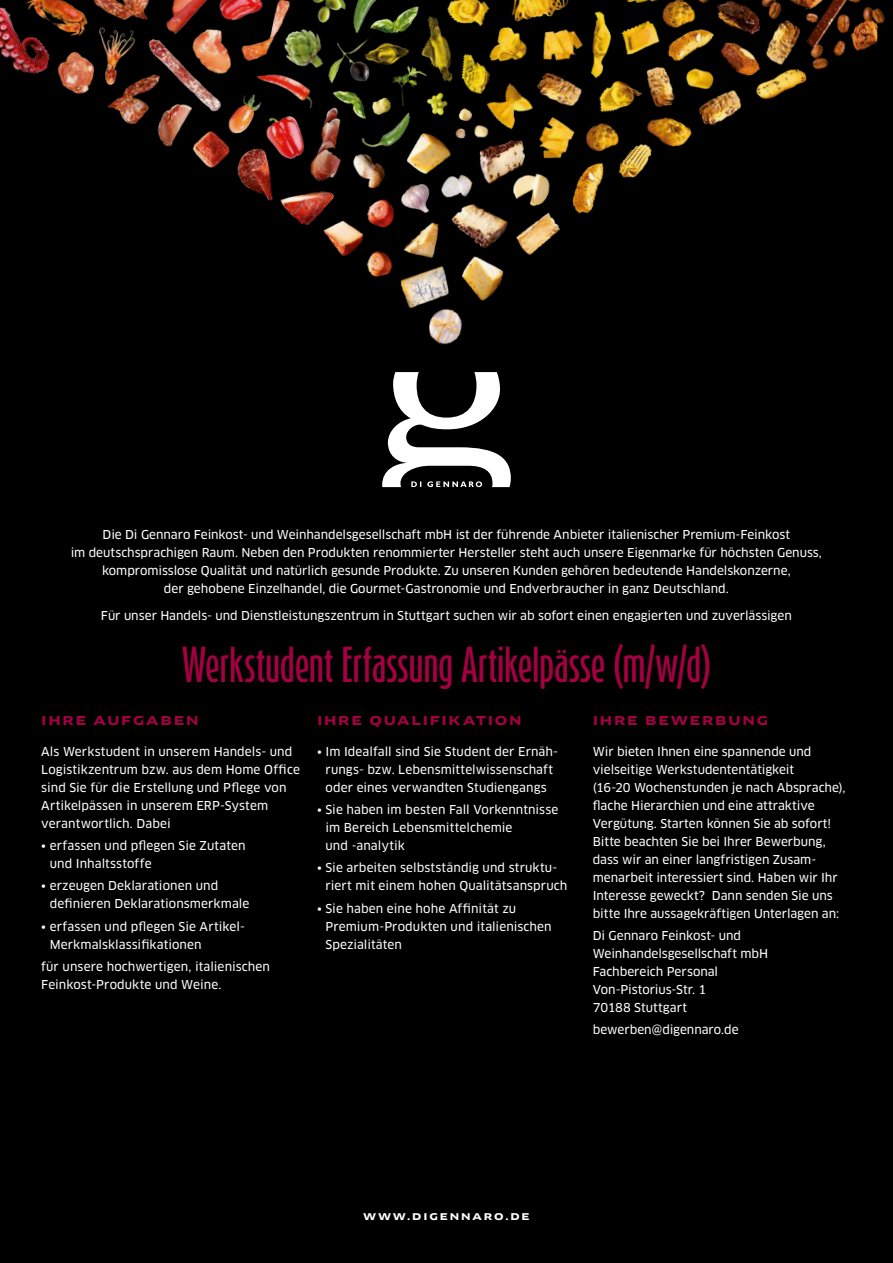
<style>
.page{position:relative;width:893px;height:1263px;background:#000}
.page>*{position:absolute;margin:0;border:0;box-sizing:border-box;transform-origin:0 0}
.Headline{font:500 42px "Schmalhans Pro";letter-spacing:-.025em;color:#a40042}
.Text{font:12px/18px "Clan Pro News";color:#fff}
.Text_Aufzählung{font:12px/18px "Clan Pro News";letter-spacing:.01em;color:#fff}
.ZÜ{font:700 12px "Clan Pro Extd";letter-spacing:.145em;color:#a40042}
.t1{font:700 9.15px "Clan Pro Extd";letter-spacing:.21em;color:#fff}
</style>
<div class="page">
<svg style="left:382px;top:378px;width:129px;height:109px"></svg>
<img style="left:0;top:0;width:885px;height:378px">
<p class="Text" style="left:71px;top:526px;width:753px;text-align:center">Die Di Gennaro Feinkost- und Weinhandelsgesellschaft mbH ist der führende Anbieter italienischer Premium-Feinkost<br>im deutschsprachigen Raum. Neben den Produkten renommierter Hersteller steht auch unsere Eigenmarke für höchsten Genuss, kompromisslose Qualität und natürlich gesunde Produkte. Zu unseren Kunden gehören bedeutende Handelskonzerne,<br>der gehobene Einzelhandel, die Gourmet-Gastronomie und Endverbraucher in ganz Deutschland.</p>
<p class="Text" style="left:101px;top:606px;width:692px">Für unser Handels- und Dienstleistungszentrum in Stuttgart suchen wir ab sofort einen engagierten und zuverlässigen</p>
<p class="Headline" style="left:181px;top:636px;width:531px">Werkstudent Erfassung Artikelpässe (m/w/d)</p>
<p class="ZÜ" style="left:41px;top:713px;width:159px">IHRE AUFGABEN</p>
<p class="Text_Aufzählung" style="left:41px;top:742px;width:260px">Als Werkstudent in unserem Handels- und Logistikzentrum bzw. aus dem Home Office sind Sie für die Erstellung und Pflege von Artikelpässen in unserem ERP-System verantwortlich. Dabei</p>
<p class="Text" style="left:50px;top:837px;width:197px;text-indent:-9px">• erfassen und pflegen Sie Zutaten und Inhaltsstoffe</p>
<p class="Text" style="left:50px;top:877px;width:201px;text-indent:-9px">• erzeugen Deklarationen und definieren Deklarationsmerkmale</p>
<p class="Text" style="left:50px;top:917px;width:197px;text-indent:-9px">• erfassen und pflegen Sie Artikel-<br>Merkmalsklassifikationen</p>
<p class="Text_Aufzählung" style="left:41px;top:957px;width:230px">für unsere hochwertigen, italienischen<br>Feinkost-Produkte und Weine.</p>
<p class="ZÜ" style="left:593px;top:713px;width:177px">IHRE BEWERBUNG</p>
<p class="Text" style="left:593px;top:742px;width:254px">Wir bieten Ihnen eine spannende und vielseitige Werkstudententätigkeit<br>(16-20 Wochenstunden je nach Absprache), flache Hierarchien und eine attraktive Vergütung. Starten können Sie ab sofort!<br>Bitte beachten Sie bei Ihrer Bewerbung, dass wir an einer langfristigen Zusam&shy;menarbeit interessiert sind. Haben wir Ihr Interesse geweckt? Dann senden Sie uns bitte Ihre aussagekräftigen Unterlagen an:</p>
<p class="Text" style="left:593px;top:927px;width:177px">Di Gennaro Feinkost- und<br>Weinhandelsgesellschaft mbH<br>Fachbereich Personal<br>Von-Pistorius-Str. 1<br>70188 Stuttgart</p>
<p class="Text" style="left:593px;top:1021px;width:147px">bewerben@digennaro.de</p>
<p class="ZÜ" style="left:317px;top:713px;width:206px">IHRE QUALIFIKATION</p>
<p class="Text" style="left:317px;top:742px;width:243px;text-align:center">• Im Idealfall sind Sie Student der Ernäh&shy;rungs- bzw. Lebensmittelwissenschaft oder eines verwandten Studiengangs</p>
<p class="Text" style="left:325px;top:801px;width:234px;text-indent:-9px">• Sie haben im besten Fall Vorkenntnisse im Bereich Lebensmittelchemie<br>und -analytik</p>
<p class="Text" style="left:325px;top:859px;width:243px;text-indent:-9px">• Sie arbeiten selbstständig und struktu&shy;riert mit einem hohen Qualitätsanspruch</p>
<p class="Text" style="left:325px;top:899px;width:228px;text-indent:-9px">• Sie haben eine hohe Affinität zu<br>Premium-Produkten und italienischen<br>Spezialitäten</p>
<p class="t1" style="left:363px;top:1211px;width:168px">WWW.DIGENNARO.DE</p>
</div>
